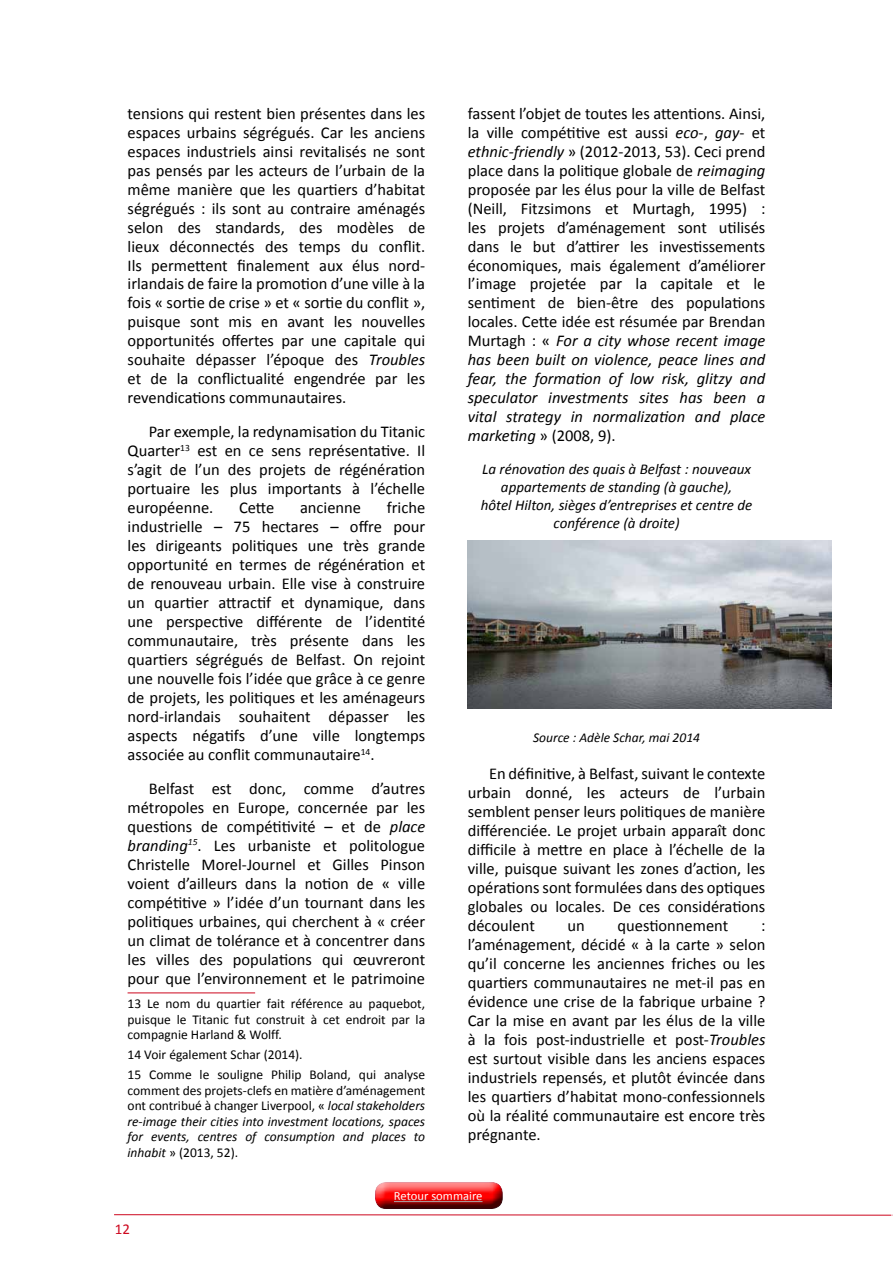
<style>
.page{position:relative;width:893px;height:1263px;background:#fff}
.page>*{position:absolute;margin:0;border:0;box-sizing:border-box;transform-origin:0 0}
.t1{font:16.5px/18.9px "Calibri";color:#000;text-align:justify}
.t2{font:italic 15px/18px "Calibri";color:#000;text-align:center}
.t3{font:15px "Calibri";color:#cd071e}
.t4{font:italic 13.5px/15.5px "Calibri";color:#000;text-align:justify}
.t5{font:13.5px/15.5px "Calibri";color:#000;text-align:justify}
.t6{font:12.6px "Calibri";color:#fff}
.s1{font-style:italic}
.s2{font-style:normal}
</style>
<div class="page">
<svg style="left:114px;top:1214px;width:779px;height:2px"></svg>
<div style="left:368px;top:1180px;width:146px;height:36px;background:#000;opacity:.75"></div>
<hr style="left:128px;top:992px;width:127px;height:1px;background:#cd071e">
<img style="left:468px;top:540px;width:363px;height:168px">
<p class="t1" style="left:128px;top:104px;width:299px">tensions qui restent bien présentes dans les espaces urbains ségrégués. Car les anciens espaces industriels ainsi revitalisés ne sont pas pensés par les acteurs de l’urbain de la même manière que les quartiers d’habitat ségrégués : ils sont au contraire aménagés selon des standards, des modèles de lieux déconnectés des temps du conflit.<br>Ils permettent finalement aux élus nord&shy;irlandais de faire la promotion d’une ville à la fois « sortie de crise » et « sortie du conflit », puisque sont mis en avant les nouvelles opportunités offertes par une capitale qui souhaite dépasser l’époque des <span class="s1">Troubles </span>et de la conflictualité engendrée par les revendications communautaires.</p>
<p class="t1" style="left:128px;top:422px;width:299px;text-indent:21px">Par exemple, la redynamisation du Titanic Quarter<sup>13</sup> est en ce sens représentative. Il s’agit de l’un des projets de régénération portuaire les plus importants à l’échelle européenne.</p>
<p class="t1" style="left:128px;top:498px;width:299px;text-indent:259px">friche industrielle – 75 hectares – offre pour les dirigeants politiques une très grande opportunité en termes de régénération et de renouveau urbain. Elle vise à construire un quartier attractif et dynamique, dans une perspective différente de l’identité communautaire, très présente dans les quartiers ségrégués de Belfast. On rejoint une nouvelle fois l’idée que grâce à ce genre de projets, les politiques et les aménageurs nord-irlandais souhaitent dépasser les aspects négatifs d’une ville longtemps associée au conflit communautaire<sup>14</sup>.</p>
<p class="t1" style="left:128px;top:779px;width:299px;text-indent:21px">Belfast est donc, comme d’autres métropoles en Europe, concernée par les questions de compétitivité – et de <span class="s1">place branding</span><sup>15</sup>. Les urbaniste et politologue Christelle Morel-Journel et Gilles Pinson voient d’ailleurs dans la notion de « ville compétitive » l’idée d’un tournant dans les politiques urbaines, qui cherchent à « créer un climat de tolérance et à concentrer dans les villes des populations qui œuvreront pour que l’environnement et le patrimoine</p>
<p class="t5" style="left:128px;top:996px;width:299px">13 Le nom du quartier fait référence au paquebot, puisque le Titanic fut construit à cet endroit par la compagnie Harland &amp; Wolff.</p>
<p class="t5" style="left:128px;top:1045px;width:299px;line-height:19.8px">14 Voir également Schar (2014).<br>15 Comme le souligne Philip Boland, qui analyse</p>
<p class="t4" style="left:128px;top:1082px;width:299px"><span class="s2">comment des projets-clefs en matière d’aménagement ont contribué à changer Liverpool, «</span> local stakeholders re-image their cities into investment locations, spaces for events, centres of consumption and places to inhabit <span class="s2">» (2013, 52).</span></p>
<p class="t1" style="left:239px;top:498px;width:37px">Cette</p>
<p class="t1" style="left:300px;top:498px;width:63px">ancienne</p>
<p class="t1" style="left:468px;top:104px;width:299px">fassent l’objet de toutes les attentions. Ainsi, la ville compétitive est aussi <span class="s1">eco</span>-, <span class="s1">gay</span>- et <span class="s1">ethnic-friendly</span> » (2012-2013, 53). Ceci prend place dans la politique globale de <span class="s1">reimaging </span>proposée par les élus pour la ville de Belfast (Neill, Fitzsimons et Murtagh, 1995) : les projets d’aménagement sont utilisés dans le but d’attirer les investissements économiques, mais également d’améliorer l’image projetée par la capitale et le sentiment de bien-être des populations locales. Cette idée est résumée par Brendan Murtagh : « <span class="s1">For a city whose recent image has been built on violence, peace lines and fear, the formation of low risk, glitzy and speculator investments sites has been a vital strategy in normalization and place marketing</span> » (2008, 9).</p>
<p class="t2" style="left:481px;top:460px;width:273px">La rénovation des quais à Belfast : nouveaux appartements de standing (à gauche),<br>hôtel Hilton, sièges d’entreprises et centre de conférence (à droite)</p>
<p class="t4" style="left:533px;top:729px;width:168px">Source : Adèle Schar, mai 2014</p>
<p class="t1" style="left:468px;top:764px;width:299px;text-indent:21px">En définitive, à Belfast, suivant le contexte urbain donné, les acteurs de l’urbain semblent penser leurs politiques de manière différenciée. Le projet urbain apparaît donc difficile à mettre en place à l’échelle de la ville, puisque suivant les zones d’action, les opérations sont formulées dans des optiques globales ou locales. De ces considérations découlent</p>
<p class="t1" style="left:568px;top:916px;width:19px">un</p>
<p class="t1" style="left:618px;top:916px;width:112px">questionnement</p>
<p class="t1" style="left:468px;top:916px;width:299px;text-indent:293px">: l’aménagement, décidé « à la carte » selon qu’il concerne les anciennes friches ou les quartiers communautaires ne met-il pas en évidence une crise de la fabrique urbaine ?<br>Car la mise en avant par les élus de la ville à la fois post-industrielle et post-<span class="s1">Troubles </span>est surtout visible dans les anciens espaces industriels repensés, et plutôt évincée dans les quartiers d’habitat mono-confessionnels où la réalité communautaire est encore très prégnante.</p>
<p class="t3" style="left:115px;top:1219px;width:17px">12</p>
<p class="t6" style="left:394px;top:1188px;width:90px">Retour sommaire</p>
</div>
